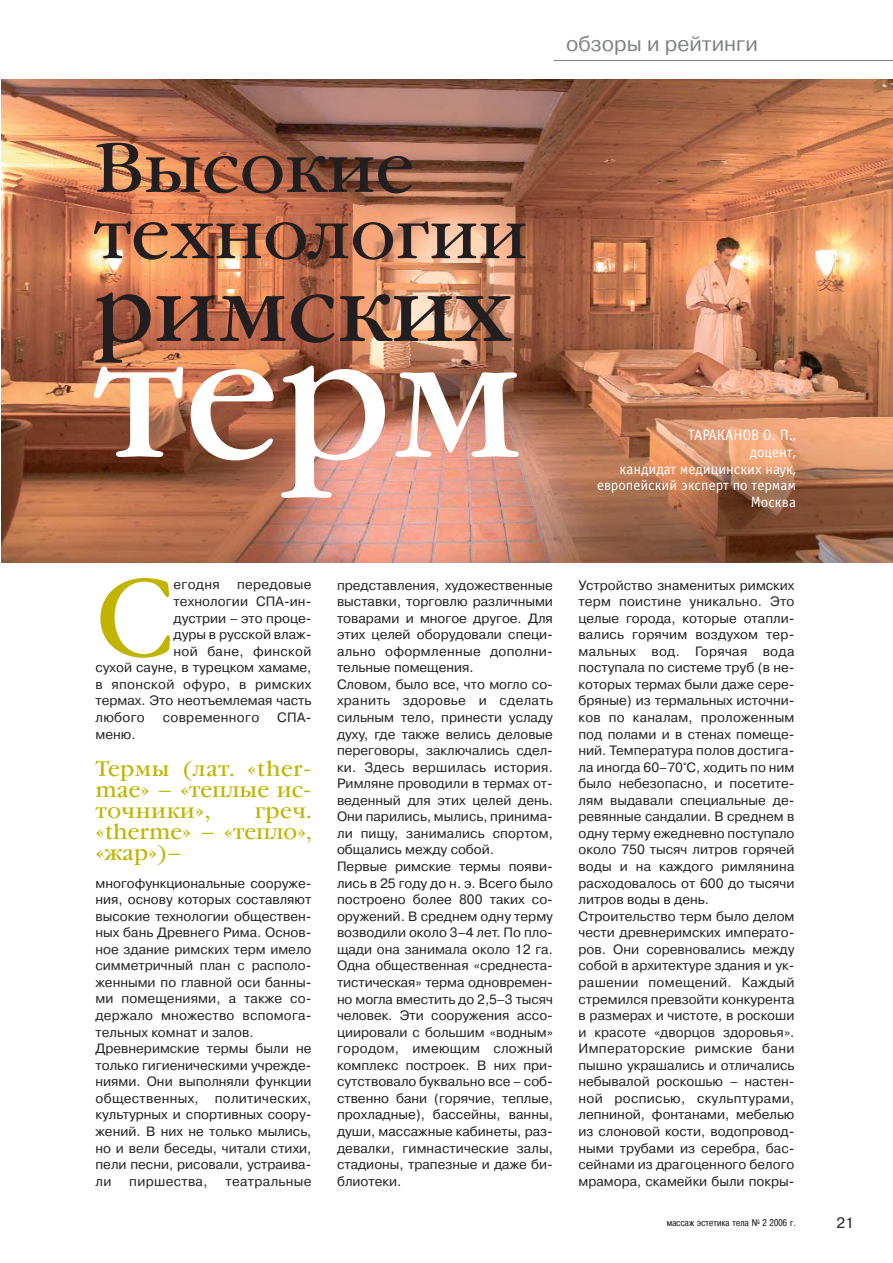
<style>
.page{position:relative;width:893px;height:1263px;background:#fff}
.page>*{position:absolute;margin:0;border:0;box-sizing:border-box;transform-origin:0 0}
.t1{font:168px "Garamond Book C";color:#fff}
.t2{font:108.15px "Garamond Book C";color:#c0b400}
.t3{font:89.4px "Garamond Book C";color:#231f20}
.t4{font:69px/66.3px "Garamond Book C";color:#231f20}
.t5{font:21px/21px "Garamond Book C";color:#c0b400;text-align:justify}
.t6{font:21px "Pragmatica C";color:#808284}
.t7{font:15px/16.5px "Officina Sans C";color:#fff;text-align:right}
.t8{font:15px "Pragmatica C";color:#231f20}
.t9{font:13.5px/16.5px "Pragmatica C";color:#231f20}
.t10{font:13.5px "Pragmatica C";letter-spacing:.025em;color:#231f20}
.t11{font:9.75px "Pragmatica Cond C";letter-spacing:.02em;color:#231f20}
</style>
<div class="page">
<img style="left:1px;top:80px;width:891px;height:483px">
<hr style="left:553px;top:60px;width:339px;height:1px;background:#808284">
<h3 class="t4" style="left:94px;top:142px;width:435px">Высокие технологии</h3>
<h3 class="t3" style="left:94px;top:277px;width:419px">римских</h3>
<h1 class="t1" style="left:94px;top:337px;width:431px">терм</h1>
<h3 class="t6" style="left:566px;top:36px;width:193px">обзоры и рейтинги</h3>
<p class="t7" style="left:597px;top:429px;width:200px">ТАРАКАНОВ О. П.,<br>доцент,<br>кандидат медицинских наук, европейский эксперт по термам<br>Москва</p>
<h2 class="t2" style="left:95px;top:579px;width:80px">С</h2>
<p class="t9" style="left:173px;top:578px;width:48px">егодня</p>
<p class="t10" style="left:237px;top:580px;width:76px">передовые</p>
<p class="t9" style="left:173px;top:595px;width:139px">технологии СПА-ин-</p>
<p class="t9" style="left:173px;top:611px;width:139px">дустрии – это проце-</p>
<p class="t9" style="left:173px;top:628px;width:139px">дуры в русской влаж-</p>
<p class="t10" style="left:173px;top:646px;width:139px">ной бане, финской</p>
<p class="t9" style="left:95px;top:661px;width:217px">сухой сауне, в турецком хамаме,</p>
<p class="t10" style="left:95px;top:679px;width:217px">в японской офуро, в римских</p>
<p class="t9" style="left:95px;top:694px;width:217px">термах. Это неотъемлемая часть</p>
<p class="t9" style="left:95px;top:710px;width:51px">любого</p>
<p class="t10" style="left:163px;top:712px;width:98px">современного</p>
<p class="t9" style="left:277px;top:710px;width:36px">СПА-</p>
<p class="t9" style="left:95px;top:727px;width:42px">меню.</p>
<h3 class="t5" style="left:95px;top:761px;width:217px">Термы (лат. «ther&shy;mae» – «теплые ис&shy;точники»,</h3>
<h3 class="t5" style="left:95px;top:803px;width:217px;text-indent:159px">греч. «therme» – «тепло», «жар»)–</h3>
<p class="t9" style="left:95px;top:876px;width:217px">многофункциональные сооруже&shy;ния, основу которых составляют высокие технологии обществен&shy;ных бань Древнего Рима. Основ&shy;ное здание римских терм имело симметричный план с располо&shy;женными по главной оси банны&shy;ми помещениями, а также со&shy;держало множество вспомога&shy;тельных комнат и залов.<br>Древнеримские термы были не только гигиеническими учрежде&shy;ниями. Они выполняли функции общественных, политических, культурных и спортивных соору&shy;жений. В них не только мылись, но и вели беседы, читали стихи, пели песни, рисовали, устраива&shy;ли</p>
<p class="t10" style="left:129px;top:1176px;width:80px">пиршества,</p>
<p class="t10" style="left:225px;top:1176px;width:87px">театральные</p>
<p class="t9" style="left:337px;top:578px;width:217px">представления, художественные выставки, торговлю различными товарами и многое другое. Для этих целей оборудовали специ&shy;ально оформленные дополни&shy;тельные помещения.<br>Словом, было все, что могло со&shy;хранить здоровье и сделать сильным тело, принести усладу духу, где также велись деловые переговоры, заключались сдел&shy;ки. Здесь вершилась история.<br>Римляне проводили в термах от&shy;веденный для этих целей день.<br>Они парились, мылись, принима&shy;ли пищу, занимались спортом, общались между собой.<br>Первые римские термы появи&shy;лись в 25 году до н. э. Всего было построено более 800 таких со&shy;оружений. В среднем одну терму возводили около 3–4 лет. По пло&shy;щади она занимала около 12 га.<br>Одна общественная «среднеста&shy;тистическая» терма одновремен&shy;но могла вместить до 2,5–3 тысяч человек. Эти сооружения ассо&shy;циировали с большим «водным» городом, имеющим сложный комплекс построек. В них при&shy;сутствовало буквально все – соб&shy;ственно бани (горячие, теплые, прохладные), бассейны, ванны, души, массажные кабинеты, раз&shy;девалки, гимнастические залы, стадионы, трапезные и даже би&shy;блиотеки.</p>
<p class="t9" style="left:578px;top:578px;width:217px">Устройство знаменитых римских терм поистине уникально. Это целые города, которые отапли&shy;вались горячим воздухом тер&shy;мальных вод. Горячая вода поступала по системе труб (в не&shy;которых термах были даже сере&shy;бряные) из термальных источни&shy;ков по каналам, проложенным под полами и в стенах помеще&shy;ний. Температура полов достига&shy;ла иногда 60–70°С, ходить по ним было небезопасно, и посетите&shy;лям выдавали специальные де&shy;ревянные сандалии. В среднем в одну терму ежедневно поступало около 750 тысяч литров горячей воды и на каждого римлянина расходовалось от 600 до тысячи литров воды в день.<br>Строительство терм было делом чести древнеримских императо&shy;ров. Они соревновались между собой в архитектуре здания и ук&shy;рашении помещений. Каждый стремился превзойти конкурента в размерах и чистоте, в роскоши и красоте «дворцов здоровья».<br>Императорские римские бани пышно украшались и отличались небывалой роскошью – настен&shy;ной росписью, скульптурами, лепниной, фонтанами, мебелью из слоновой кости, водопровод&shy;ными трубами из серебра, бас&shy;сейнами из драгоценного белого мрамора, скамейки были покры-</p>
<p class="t11" style="left:666px;top:1219px;width:130px">массаж эстетика тела N<sup>0</sup> 2 2006 г.</p>
<p class="t8" style="left:836px;top:1217px;width:19px">21</p>
</div>
